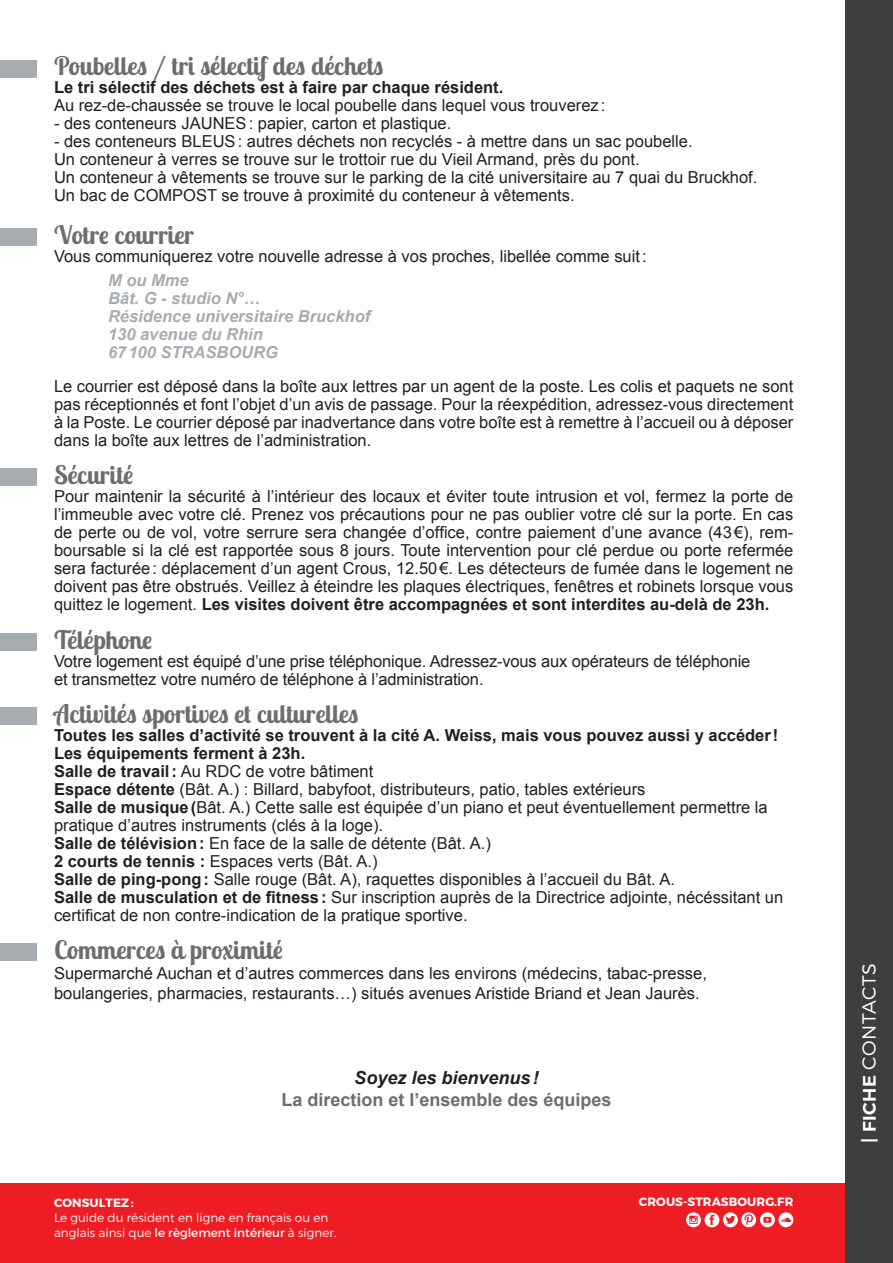
<style>
.page{position:relative;width:893px;height:1263px;background:#fff}
.page>*{position:absolute;margin:0;border:0;box-sizing:border-box;transform-origin:0 0}
.titre_paragraphe{font:700 25.5px "Lobster Two";color:#6c6d70}
.t1{font:300 19.05px "Montserrat";letter-spacing:.035em;color:#fff}
.t2{font:700 18px "Arial";color:#6c6d70}
.t3{font:italic 700 18px "Arial";color:#231f20}
.t4{font:16.5px/18px "Arial";color:#231f20}
.t5{font:700 16.5px/18px "Arial";color:#231f20}
.t6{font:italic 700 16.5px "Arial";color:#a7acb1}
.t7{font:300 12px/15px "Montserrat";color:#fff}
.t8{font:700 12px "Montserrat";letter-spacing:.01em;color:#fff}
.s1{font-weight:700}
.s2{font-weight:400}
.s3{font-weight:600;font-size:18px}
</style>
<div class="page">
<div style="left:0;top:1183px;width:893px;height:80px;background:#ee1d23"></div>
<svg style="left:686px;top:1212px;width:107px;height:15px"></svg>
<div style="left:845px;top:0;width:48px;height:1263px;background:#3e3e3f"></div>
<div style="left:0;top:469px;width:37px;height:17px;background:#a7acb1"></div>
<div style="left:0;top:633px;width:37px;height:18px;background:#a7acb1"></div>
<div style="left:0;top:228px;width:37px;height:18px;background:#a7acb1"></div>
<div style="left:0;top:60px;width:37px;height:18px;background:#a7acb1"></div>
<div style="left:0;top:707px;width:37px;height:18px;background:#a7acb1"></div>
<div style="left:0;top:944px;width:36px;height:17px;background:#a7acb1"></div>
<p class="titre_paragraphe" style="left:54px;top:50px;width:331px">Poubelles / tri sélectif des déchets</p>
<p class="t5" style="left:54px;top:79px;width:451px">Le tri sélectif des déchets est à faire par chaque résident.</p>
<p class="t4" style="left:54px;top:97px;width:553px">Au rez-de-chaussée se trouve le local poubelle dans lequel vous trouverez :</p>
<p class="t4" style="left:54px;top:115px;width:399px">- des conteneurs JAUNES: papier, carton et plastique.</p>
<p class="t4" style="left:54px;top:133px;width:640px">- des conteneurs BLEUS: autres déchets non recyclés - à mettre dans un sac poubelle.</p>
<p class="t4" style="left:54px;top:151px;width:587px">Un conteneur à verres se trouve sur le trottoir rue du Vieil Armand, près du pont.</p>
<p class="t4" style="left:54px;top:169px;width:705px">Un conteneur à vêtements se trouve sur le parking de la cité universitaire au 7 quai du Bruckhof.<br>Un bac de COMPOST se trouve à proximité du conteneur à vêtements.</p>
<p class="titre_paragraphe" style="left:54px;top:218px;width:141px">Votre courrier</p>
<p class="t4" style="left:54px;top:247px;width:594px">Vous communiquerez votre nouvelle adresse à vos proches, libellée comme suit:</p>
<p class="t6" style="left:108px;top:269px;width:82px">M ou Mme</p>
<p class="t6" style="left:108px;top:287px;width:154px">Bât. G - studio N°…</p>
<p class="t6" style="left:108px;top:305px;width:264px">Résidence universitaire Bruckhof</p>
<p class="t6" style="left:108px;top:323px;width:156px">130 avenue du Rhin</p>
<p class="t6" style="left:108px;top:341px;width:171px">67100 STRASBOURG</p>
<p class="t4" style="left:54px;top:377px;width:741px;text-align:justify">Le courrier est déposé dans la boîte aux lettres par un agent de la poste. Les colis et paquets ne sont pas réceptionnés et font l’objet d’un avis de passage. Pour la réexpédition, adressez-vous directement à la Poste. Le courrier déposé par inadvertance dans votre boîte est à remettre à l’accueil ou à déposer dans la boîte aux lettres de l’administration.</p>
<p class="titre_paragraphe" style="left:54px;top:459px;width:81px">Sécurité</p>
<p class="t4" style="left:54px;top:487px;width:741px;text-align:justify">Pour maintenir la sécurité à l’intérieur des locaux et éviter toute intrusion et vol, fermez la porte de l’immeuble avec votre clé. Prenez vos précautions pour ne pas oublier votre clé sur la porte. En cas de perte ou de vol, votre serrure sera changée d’office, contre paiement d’une avance (43€), rem&shy;boursable si la clé est rapportée sous 8 jours. Toute intervention pour clé perdue ou porte refermée sera facturée: déplacement d’un agent Crous, 12.50€. Les détecteurs de fumée dans le logement ne doivent pas être obstrués. Veillez à éteindre les plaques électriques, fenêtres et robinets lorsque vous quittez le logement. <span class="s1">Les visites doivent être accompagnées et sont interdites au-delà de 23h.</span></p>
<p class="titre_paragraphe" style="left:54px;top:623px;width:100px">Téléphone</p>
<p class="t4" style="left:54px;top:652px;width:698px">Votre logement est équipé d’une prise téléphonique. Adressez-vous aux opérateurs de téléphonie et transmettez votre numéro de téléphone à l’administration.</p>
<p class="titre_paragraphe" style="left:54px;top:697px;width:306px">Activités sportives et culturelles</p>
<p class="t5" style="left:54px;top:726px;width:726px">Toutes les salles d’activité se trouvent à la cité A. Weiss, mais vous pouvez aussi y accéder!<br>Les équipements ferment à 23h.</p>
<p class="t4" style="left:54px;top:762px;width:321px"><span class="s1">Salle de travail:</span> Au RDC de votre bâtiment</p>
<p class="t4" style="left:54px;top:780px;width:593px"><span class="s1">Espace détente</span> (Bât. A.) : Billard, babyfoot, distributeurs, patio, tables extérieurs</p>
<p class="t4" style="left:54px;top:798px;width:715px"><span class="s1">Salle de musique(</span>Bât. A.) Cette salle est équipée d’un piano et peut éventuellement permettre la pratique d’autres instruments (clés à la loge).<br><span class="s1">Salle de télévision:</span> En face de la salle de détente (Bât. A.)<br><span class="s1">2 courts de tennis :</span> Espaces verts (Bât. A.)</p>
<p class="t4" style="left:54px;top:870px;width:623px"><span class="s1">Salle de ping-pong:</span> Salle rouge (Bât. A), raquettes disponibles à l’accueil du Bât. A.</p>
<p class="t4" style="left:54px;top:888px;width:731px"><span class="s1">Salle de musculation et de fitness:</span> Sur inscription auprès de la Directrice adjointe, nécéssitant un certificat de non contre-indication de la pratique sportive.</p>
<p class="titre_paragraphe" style="left:54px;top:933px;width:230px">Commerces à proximité</p>
<p class="t4" style="left:54px;top:963px;width:654px;line-height:19.8px">Supermarché Auchan et d’autres commerces dans les environs (médecins, tabac-presse, boulangeries, pharmacies, restaurants…) situés avenues Aristide Briand et Jean Jaurès.</p>
<p class="t3" style="left:354px;top:1066px;width:186px">Soyez les bienvenus!</p>
<p class="t2" style="left:281px;top:1088px;width:332px">La direction et l’ensemble des équipes</p>
<p class="t8" style="left:54px;top:1195px;width:81px">CONSULTEZ:</p>
<p class="t7" style="left:54px;top:1209px;width:284px">Le guide du résident en ligne en français ou en anglais ainsi que <span class="s2">le règlement intérieur</span> à signer.</p>
<p class="t8" style="left:639px;top:1194px;width:156px">CROUS-STRASBOURG.FR</p>
<p class="t1" style="left:858px;top:1143px;width:181px;rotate:-90deg"><span class="s3">| FICHE</span> CONTACTS</p>
</div>
